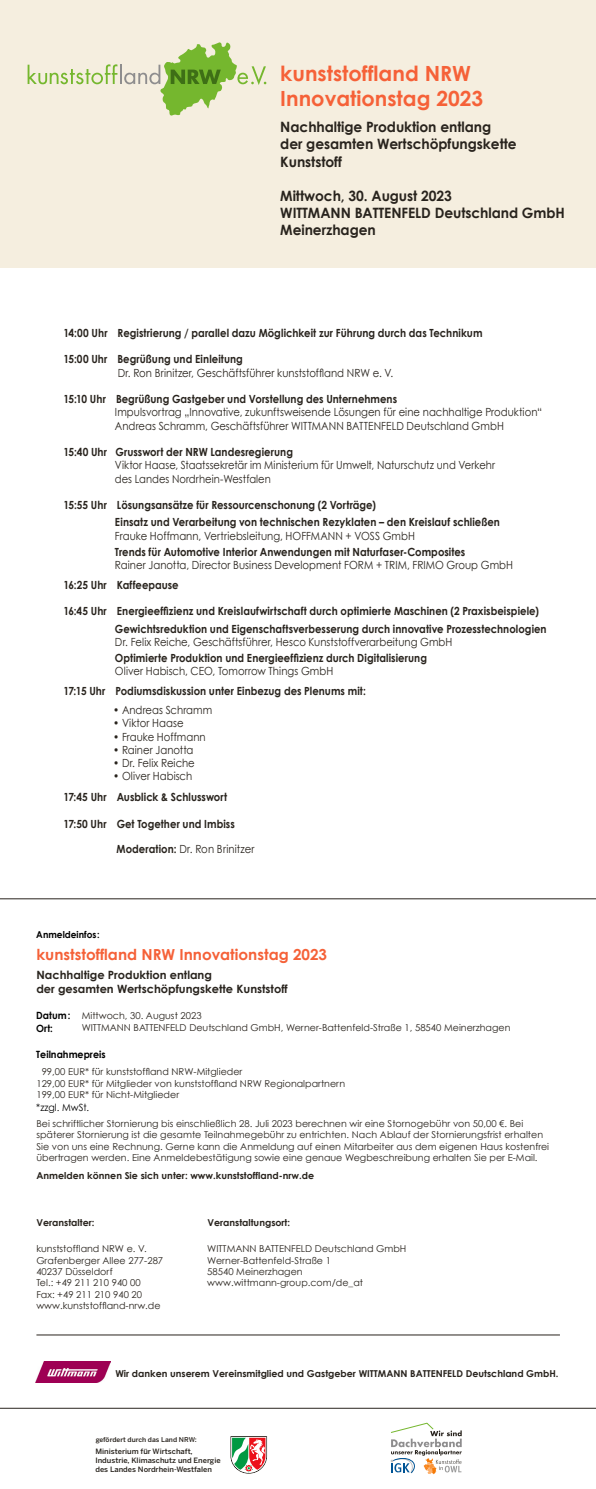
<style>
.page{position:relative;width:596px;height:1489px;background:#fff}
.page>*{position:absolute;margin:0;border:0;box-sizing:border-box;transform-origin:0 0}
.t1{font:700 20.9px "Century Gothic";color:#f56138}
.t2{font:700 15.2px "Century Gothic";color:#f56138}
.t3{font:700 14.2px/17.1px "Century Gothic";letter-spacing:-.005em;color:#28231d}
.t4{font:700 11.4px/13.7px "Century Gothic";color:#28231d}
.Grundtext{font:700 11.2px "Century Gothic";letter-spacing:.005em;color:#28231d;scale:.9 1}
.Grundtext-2{font:11.2px/13.3px "Century Gothic";letter-spacing:.005em;color:#28231d;scale:.9 1}
.Grundtext-3{font:11.2px/13.3px "Century Gothic";letter-spacing:.005em;color:#28231d;scale:.89 1}
.t5{font:700 10px/13px "Century Gothic";color:#000;scale:.95 1}
.t6{font:10px "Century Gothic";color:#000;scale:.95 1}
.t7{font:9.5px/11.4px "Century Gothic";color:#28231d}
.t8{font:700 9.5px "Century Gothic";color:#28231d}
.t9{font:700 9.5px "Century Gothic";color:#000;scale:.95 1}
.t10{font:500 7.3px/8.8px "Benton Sans";color:#28231d}
.t11{font:500 6.6px "Benton Sans";color:#28231d}
.s1{font-weight:700}
</style>
<div class="page">
<div style="left:0;top:0;width:595px;height:268px;background:#f5eedf"></div>
<svg style="left:28px;top:42px;width:238px;height:74px"></svg>
<svg style="left:230px;top:1436px;width:37px;height:36px"></svg>
<svg style="left:390px;top:1422px;width:71px;height:51px"></svg>
<img style="left:36px;top:1361px;width:75px;height:21px">
<hr style="left:0;top:1407px;width:595px;height:1px;background:#28231d">
<hr style="left:0;top:898px;width:595px;height:1px;background:#28231d">
<hr style="left:36px;top:1334px;width:523px;height:1px;background:#28231d">
<p class="t1" style="left:280px;top:60px;width:192px">kunststoffland NRW</p>
<p class="t1" style="left:280px;top:85px;width:204px">Innovationstag 2023</p>
<p class="t3" style="left:280px;top:118px;width:238px">Nachhaltige Produktion entlang der gesamten Wertschöpfungskette<br>Kunststoff</p>
<p class="t3" style="left:280px;top:187px;width:173px">Mittwoch, 30. August 2023</p>
<p class="t3" style="left:280px;top:204px;width:286px">WITTMANN BATTENFELD Deutschland GmbH<br>Meinerzhagen</p>
<p class="Grundtext" style="left:63px;top:325px;width:467px">14:00 Uhr Registrierung / parallel dazu Möglichkeit zur Führung durch das Technikum</p>
<p class="Grundtext-2" style="left:118px;top:352px;width:307px;text-indent:-54px"><span class="s1">15:00 Uhr Begrüßung und Einleitung<br></span>Dr. Ron Brinitzer, Geschäftsführer kunststoffland NRW e. V.</p>
<p class="Grundtext" style="left:63px;top:392px;width:372px">15:10 Uhr Begrüßung Gastgeber und Vorstellung des Unternehmens</p>
<p class="Grundtext-2" style="left:115px;top:405px;width:476px">Impulsvortrag „Innovative, zukunftsweisende Lösungen für eine nachhaltige Produktion“</p>
<p class="Grundtext-2" style="left:115px;top:418px;width:433px">Andreas Schramm, Geschäftsführer WITTMANN BATTENFELD Deutschland GmbH</p>
<p class="Grundtext" style="left:63px;top:445px;width:256px">15:40 Uhr Grusswort der NRW Landesregierung</p>
<p class="Grundtext-3" style="left:115px;top:458px;width:428px">Viktor Haase, Staatssekretär im Ministerium für Umwelt, Naturschutz und Verkehr des Landes Nordrhein-Westfalen</p>
<p class="Grundtext" style="left:63px;top:498px;width:348px">15:55 Uhr Lösungsansätze für Ressourcenschonung (2 Vorträge)</p>
<p class="Grundtext" style="left:115px;top:515px;width:429px">Einsatz und Verarbeitung von technischen Rezyklaten – den Kreislauf schließen</p>
<p class="Grundtext-2" style="left:115px;top:529px;width:334px">Frauke Hoffmann, Vertriebsleitung, HOFFMANN + VOSS GmbH</p>
<p class="Grundtext" style="left:115px;top:545px;width:390px">Trends für Automotive Interior Anwendungen mit Naturfaser-Composites</p>
<p class="Grundtext-2" style="left:115px;top:558px;width:443px">Rainer Janotta, Director Business Development FORM + TRIM, FRIMO Group GmbH</p>
<p class="Grundtext" style="left:63px;top:577px;width:130px">16:25 Uhr Kaffeepause</p>
<p class="Grundtext" style="left:63px;top:604px;width:529px">16:45 Uhr Energieeffizienz und Kreislaufwirtschaft durch optimierte Maschinen (2 Praxisbeispiele)</p>
<p class="Grundtext" style="left:115px;top:621px;width:481px">Gewichtsreduktion und Eigenschaftsverbesserung durch innovative Prozesstechnologien</p>
<p class="Grundtext-2" style="left:115px;top:635px;width:376px">Dr. Felix Reiche, Geschäftsführer, Hesco Kunststoffverarbeitung GmbH</p>
<p class="Grundtext" style="left:115px;top:651px;width:348px">Optimierte Produktion und Energieeffizienz durch Digitalisierung</p>
<p class="Grundtext-2" style="left:115px;top:664px;width:244px">Oliver Habisch, CEO, Tomorrow Things GmbH</p>
<p class="Grundtext" style="left:63px;top:683px;width:337px">17:15 Uhr Podiumsdiskussion unter Einbezug des Plenums mit:</p>
<p class="Grundtext-2" style="left:113px;top:703px;width:111px">• Andreas Schramm</p>
<p class="Grundtext-2" style="left:113px;top:716px;width:80px">• Viktor Haase</p>
<p class="Grundtext-2" style="left:113px;top:729px;width:104px">• Frauke Hoffmann</p>
<p class="Grundtext-2" style="left:113px;top:743px;width:91px">• Rainer Janotta</p>
<p class="Grundtext-2" style="left:113px;top:756px;width:92px">• Dr. Felix Reiche</p>
<p class="Grundtext-2" style="left:113px;top:769px;width:89px">• Oliver Habisch</p>
<p class="Grundtext" style="left:63px;top:789px;width:183px">17:45 Uhr Ausblick &amp; Schlusswort</p>
<p class="Grundtext" style="left:63px;top:816px;width:192px">17:50 Uhr Get Together und Imbiss</p>
<p class="Grundtext-2" style="left:116px;top:842px;width:155px"><span class="s1">Moderation:</span> Dr. Ron Brinitzer</p>
<p class="t9" style="left:36px;top:929px;width:68px">Anmeldeinfos:</p>
<p class="t2" style="left:36px;top:945px;width:292px">kunststoffland NRW Innovationstag 2023</p>
<p class="t4" style="left:36px;top:968px;width:253px">Nachhaltige Produktion entlang<br>der gesamten Wertschöpfungskette Kunststoff</p>
<p class="t7" style="left:82px;top:1009px;width:121px">Mittwoch, 30. August 2023</p>
<p class="t7" style="left:82px;top:1022px;width:430px">WITTMANN BATTENFELD Deutschland GmbH, Werner-Battenfeld-Straße 1, 58540 Meinerzhagen</p>
<p class="t7" style="left:42px;top:1066px;width:202px">99,00 EUR* für kunststoffland NRW-Mitglieder</p>
<p class="t7" style="left:36px;top:1077px;width:310px">129,00 EUR* für Mitglieder von kunststoffland NRW Regionalpartnern</p>
<p class="t7" style="left:36px;top:1088px;width:144px">199,00 EUR* für Nicht-Mitglieder</p>
<p class="t5" style="left:36px;top:1008px;width:38px">Datum:<br>Ort:</p>
<p class="t5" style="left:36px;top:1047px;width:74px">Teilnahmepreis</p>
<p class="t6" style="left:36px;top:1101px;width:57px">*zzgl. MwSt.</p>
<p class="t7" style="left:36px;top:1117px;width:514px">Bei schriftlicher Stornierung bis einschließlich 28. Juli 2023 berechnen wir eine Stornogebühr von 50,00 €. Bei späterer Stornierung ist die gesamte Teilnahmegebühr zu entrichten. Nach Ablauf der Stornierungsfrist erhalten Sie von uns eine Rechnung. Gerne kann die Anmeldung auf einen Mitarbeiter aus dem eigenen Haus kostenfrei übertragen werden. Eine Anmeldebestätigung sowie eine genaue Wegbeschreibung erhalten Sie per E-Mail.</p>
<p class="t8" style="left:36px;top:1169px;width:279px">Anmelden können Sie sich unter: www.kunststoffland-nrw.de</p>
<p class="t8" style="left:36px;top:1216px;width:59px">Veranstalter:</p>
<p class="t8" style="left:207px;top:1216px;width:84px">Veranstaltungsort:</p>
<p class="t7" style="left:36px;top:1242px;width:128px">kunststoffland NRW e. V.<br>Grafenberger Allee 277-287<br>40237 Düsseldorf</p>
<p class="t7" style="left:36px;top:1276px;width:126px">Tel.: +49 211 210 940 00<br>Fax: +49 211 210 940 20 www.kunststoffland-nrw.de</p>
<p class="t7" style="left:207px;top:1242px;width:200px">WITTMANN BATTENFELD Deutschland GmbH</p>
<p class="t7" style="left:207px;top:1254px;width:125px">Werner-Battenfeld-Straße 1</p>
<p class="t7" style="left:207px;top:1265px;width:97px">58540 Meinerzhagen</p>
<p class="t7" style="left:207px;top:1276px;width:157px">www.wittmann-group.com/de_at</p>
<p class="t8" style="left:115px;top:1367px;width:444px">Wir danken unserem Vereinsmitglied und Gastgeber WITTMANN BATTENFELD Deutschland GmbH.</p>
<p class="t11" style="left:96px;top:1435px;width:102px">gefördert durch das Land NRW:</p>
<p class="t10" style="left:95px;top:1446px;width:127px">Ministerium für Wirtschaft,<br>Industrie, Klimaschutz und Energie des Landes Nordrhein-Westfalen</p>
</div>
